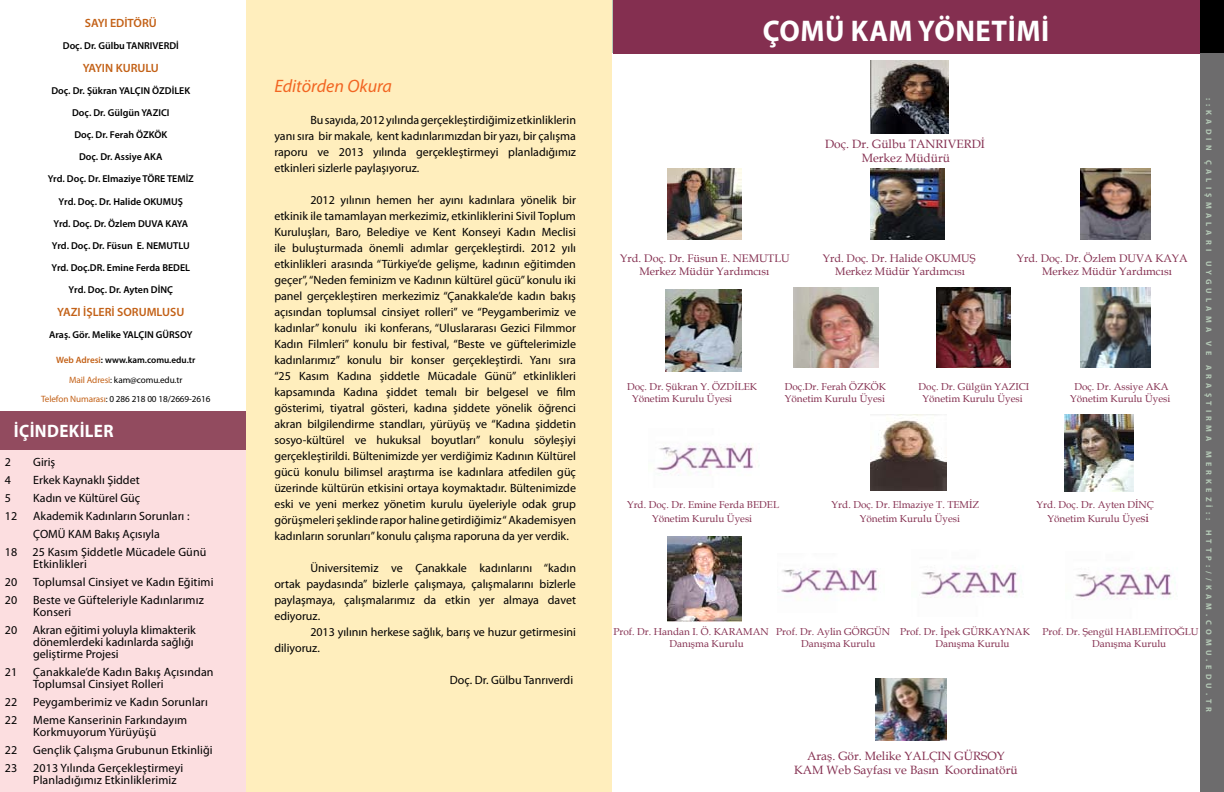
<style>
.page{position:relative;width:1224px;height:792px;background:#fff}
.page>*{position:absolute;margin:0;border:0;box-sizing:border-box;transform-origin:0 0}
.t1{font:700 30px "Myriad Pro";letter-spacing:.02em;color:#fff;scale:.95 1}
.t2{font:italic 18px "Myriad Pro";color:#f26522}
.t3{font:700 18px "Myriad Pro";letter-spacing:.02em;color:#fff;scale:.95 1}
.t4{font:12px/16px "Myriad Pro";color:#000}
.t5{font:12px/14.4px "Book Antiqua";color:#842f50;text-align:center}
.t6{font:600 12px "Myriad Pro";color:#c36117}
.t7{font:11px "Book Antiqua";color:#842f50}
.t8{font:10px/12px "Book Antiqua";color:#842f50}
.t9{font:600 10px "Myriad Pro";color:#000}
.t10{font:9.2px/19.3px "Myriad Pro";letter-spacing:-.01em;color:#000;text-align:center}
.t11{font:700 8px "Myriad Pro";letter-spacing:.52em;color:#b5cab7}
.s1{font-weight:600;color:#c36117}
.s2{font-weight:600}
.s3{color:#c36117}
.s4{font-size:12px}
</style>
<div class="page">
<div style="left:1200px;top:53px;width:24px;height:739px;background:#6d6c6d"></div>
<div style="left:1200px;top:0;width:24px;height:53px;background:#000"></div>
<div style="left:0;top:412px;width:246px;height:39px;background:#924b5f"></div>
<div style="left:246px;top:0;width:366px;height:792px;background:#ffeebd"></div>
<div style="left:614px;top:0;width:586px;height:54px;background:#842f50"></div>
<img style="left:667px;top:168px;width:74px;height:71px">
<img style="left:937px;top:287px;width:73px;height:81px">
<img style="left:666px;top:289px;width:75px;height:82px">
<img style="left:667px;top:537px;width:74px;height:85px">
<img style="left:876px;top:678px;width:71px;height:63px">
<img style="left:1081px;top:168px;width:69px;height:71px">
<img style="left:1081px;top:287px;width:69px;height:81px">
<img style="left:1064px;top:414px;width:70px;height:77px">
<img style="left:870px;top:168px;width:75px;height:71px">
<img style="left:870px;top:414px;width:77px;height:77px">
<img style="left:870px;top:60px;width:79px;height:74px">
<img style="left:794px;top:287px;width:84px;height:81px">
<img style="left:781px;top:568px;width:97px;height:32px">
<img style="left:921px;top:567px;width:101px;height:31px">
<img style="left:1075px;top:569px;width:101px;height:31px">
<div style="left:0;top:451px;width:246px;height:341px;background:#fcdee0"></div>
<img style="left:656px;top:443px;width:103px;height:33px">
<p class="t6" style="left:85px;top:16px;width:73px">SAYI EDİTÖRÜ</p>
<p class="t9" style="left:63px;top:40px;width:118px">Doç. Dr. Gülbu TANRIVERDİ</p>
<p class="t6" style="left:83px;top:60px;width:78px">YAYIN KURULU</p>
<p class="t9" style="left:51px;top:84px;width:140px">Doç. Dr. Şükran YALÇIN ÖZDİLEK</p>
<p class="t9" style="left:72px;top:106px;width:99px">Doç. Dr. Gülgün YAZICI</p>
<p class="t9" style="left:74px;top:128px;width:95px">Doç. Dr. Ferah ÖZKÖK</p>
<p class="t9" style="left:79px;top:151px;width:85px">Doç. Dr. Assiye AKA</p>
<p class="t9" style="left:48px;top:173px;width:148px">Yrd. Doç. Dr. Elmaziye TÖRE TEMİZ</p>
<p class="t9" style="left:59px;top:195px;width:126px">Yrd. Doç. Dr. Halide OKUMUŞ</p>
<p class="t9" style="left:54px;top:217px;width:136px">Yrd. Doç. Dr. Özlem DUVA KAYA</p>
<p class="t9" style="left:52px;top:239px;width:139px">Yrd. Doç. Dr. Füsun E. NEMUTLU</p>
<p class="t9" style="left:51px;top:261px;width:140px">Yrd. Doç.DR. Emine Ferda BEDEL</p>
<p class="t9" style="left:69px;top:284px;width:106px">Yrd. Doç. Dr. Ayten DİNÇ</p>
<p class="t6" style="left:57px;top:304px;width:129px">YAZI İŞLERİ SORUMLUSU</p>
<p class="t9" style="left:49px;top:328px;width:145px">Araş. Gör. Melike YALÇIN GÜRSOY</p>
<p class="t10" style="left:41px;top:351px;width:171px"><span class="s1">Web Adresi</span><span class="s2">: www.kam.comu.edu.tr<br></span><span class="s3">Mail Adresi</span>: kam@comu.edu.tr<br><span class="s3">Telefon Numarası</span>: 0 286 218 00 18/2669-2616</p>
<h2 class="t3" style="left:14px;top:419px;width:106px">İÇİNDEKİLER</h2>
<p class="t4" style="left:5px;top:454px;width:8px">2</p>
<p class="t4" style="left:33px;top:454px;width:24px">Giriş</p>
<p class="t4" style="left:5px;top:472px;width:8px">4</p>
<p class="t4" style="left:33px;top:472px;width:108px">Erkek Kaynaklı Şiddet</p>
<p class="t4" style="left:5px;top:490px;width:8px">5</p>
<p class="t4" style="left:33px;top:490px;width:108px">Kadın ve Kültürel Güç</p>
<p class="t4" style="left:5px;top:508px;width:14px">12</p>
<p class="t4" style="left:33px;top:507px;width:158px;line-height:18px">Akademik Kadınların Sorunları :<br>ÇOMÜ KAM Bakış Açısıyla</p>
<p class="t4" style="left:5px;top:544px;width:14px">18</p>
<p class="t4" style="left:33px;top:546px;width:175px;line-height:12px">25 Kasım Şiddetle Mücadele Günü<br>Etkinlikleri</p>
<p class="t4" style="left:5px;top:574px;width:14px">20</p>
<p class="t4" style="left:33px;top:574px;width:182px">Toplumsal Cinsiyet ve Kadın Eğitimi</p>
<p class="t4" style="left:5px;top:592px;width:14px">20</p>
<p class="t4" style="left:33px;top:594px;width:172px;line-height:12px">Beste ve Güfteleriyle Kadınlarımız<br>Konseri</p>
<p class="t4" style="left:33px;top:624px;width:164px;line-height:12px;text-indent:-28px">20 Akran eğitimi yoluyla klimakterik dönemlerdeki kadınlarda sağlığı geliştirme Projesi</p>
<p class="t4" style="left:5px;top:664px;width:14px">21</p>
<p class="t4" style="left:33px;top:666px;width:182px;line-height:12px">Çanakkale’de Kadın Bakış Açısından<br>Toplumsal Cinsiyet Rolleri</p>
<p class="t4" style="left:5px;top:694px;width:14px">22</p>
<p class="t4" style="left:33px;top:694px;width:176px">Peygamberimiz ve Kadın Sorunları</p>
<p class="t4" style="left:5px;top:712px;width:14px">22</p>
<p class="t4" style="left:33px;top:714px;width:156px;line-height:12px">Meme Kanserinin Farkındayım<br>Korkmuyorum Yürüyüşü</p>
<p class="t4" style="left:5px;top:742px;width:14px">22</p>
<p class="t4" style="left:33px;top:742px;width:181px">Gençlik Çalışma Grubunun Etkinliği</p>
<p class="t4" style="left:5px;top:760px;width:14px">23</p>
<p class="t4" style="left:33px;top:762px;width:152px;line-height:12px">2013 Yılında Gerçekleştirmeyi<br>Planladığımız Etkinliklerimiz</p>
<h2 class="t2" style="left:274px;top:75px;width:119px">Editörden Okura</h2>
<p class="t4" style="left:274px;top:112px;width:303px;text-align:justify;text-indent:36px">Bu sayıda, 2012 yılında gerçekleştirdiğimiz etkinliklerin yanı sıra bir makale, kent kadınlarımızdan bir yazı, bir çalışma raporu ve 2013 yılında gerçekleştirmeyi planladığımız etkinleri sizlerle paylaşıyoruz.</p>
<p class="t4" style="left:274px;top:192px;width:303px;text-align:justify;text-indent:36px">2012 yılının hemen her ayını kadınlara yönelik bir etkinik ile tamamlayan merkezimiz, etkinliklerini Sivil Toplum Kuruluşları, Baro, Belediye ve Kent Konseyi Kadın Meclisi ile buluşturmada önemli adımlar gerçekleştirdi. 2012 yılı etkinlikleri arasında “Türkiye’de gelişme, kadının eğitimden geçer”, “Neden feminizm ve Kadının kültürel gücü” konulu iki panel gerçekleştiren merkezimiz “Çanakkale’de kadın bakış açısından toplumsal cinsiyet rolleri” ve “Peygamberimiz ve kadınlar” konulu iki konferans, “Uluslararası Gezici Filmmor Kadın Filmleri” konulu bir festival, “Beste ve güftelerimizle kadınlarımız” konulu bir konser gerçekleştirdi. Yanı sıra “25 Kasım Kadına şiddetle Mücadale Günü” etkinlikleri kapsamında Kadına şiddet temalı bir belgesel ve film gösterimi, tiyatral gösteri, kadına şiddete yönelik öğrenci akran bilgilendirme standları, yürüyüş ve “Kadına şiddetin sosyo-kültürel ve hukuksal boyutları” konulu söyleşiyi gerçekleştirildi. Bültenimizde yer verdiğimiz Kadının Kültürel gücü konulu bilimsel araştırma ise kadınlara atfedilen güç üzerinde kültürün etkisini ortaya koymaktadır. Bültenimizde eski ve yeni merkez yönetim kurulu üyeleriyle odak grup görüşmeleri şeklinde rapor haline getirdiğimiz “ Akademisyen kadınların sorunları” konulu çalışma raporuna da yer verdik.</p>
<p class="t4" style="left:274px;top:560px;width:303px;text-align:justify;text-indent:36px">Üniversitemiz ve Çanakkale kadınlarını “kadın ortak paydasında” bizlerle çalışmaya, çalışmalarını bizlerle paylaşmaya, çalışmalarımız da etkin yer almaya davet ediyoruz.</p>
<p class="t4" style="left:274px;top:624px;width:303px;text-indent:36px">2013 yılının herkese sağlık, barış ve huzur getirmesini diliyoruz.</p>
<p class="t4" style="left:450px;top:672px;width:125px">Doç. Dr. Gülbu Tanrıverdi</p>
<h1 class="t1" style="left:763px;top:12px;width:303px">çomü KAM YÖNETİMİ</h1>
<p class="t11" style="left:1214px;top:98px;width:616px;rotate:90deg">::KADIN ÇALIŞMALARI UYGULAMA VE ARAŞTIRMA MERKEZİ:: http://kam.comu.edu.tr</p>
<p class="t5" style="left:825px;top:136px;width:162px">Doç. Dr. Gülbu TANRIVERDİ<br>Merkez Müdürü</p>
<p class="t7" style="left:620px;top:250px;width:171px">Yrd. Doç. Dr. Füsun E. NEMUTLU</p>
<p class="t7" style="left:823px;top:250px;width:154px">Yrd. Doç. Dr. Halide OKUMUŞ</p>
<p class="t7" style="left:1017px;top:250px;width:173px">Yrd. Doç. Dr. Özlem DUVA KAYA</p>
<p class="t7" style="left:640px;top:264px;width:131px">Merkez Müdür Yardımcısı</p>
<p class="t7" style="left:835px;top:264px;width:131px">Merkez Müdür Yardımcısı</p>
<p class="t7" style="left:1042px;top:264px;width:131px">Merkez Müdür Yardımcısı</p>
<p class="t8" style="left:627px;top:380px;width:132px">Doç. Dr. Şükran Y. ÖZDİLEK</p>
<p class="t8" style="left:785px;top:380px;width:103px">Doç.Dr. Ferah ÖZKÖK</p>
<p class="t8" style="left:919px;top:380px;width:112px">Doç. Dr. Gülgün YAZICI</p>
<p class="t8" style="left:1074px;top:380px;width:96px">Doç. Dr. Assiye AKA</p>
<p class="t8" style="left:632px;top:392px;width:102px">Yönetim Kurulu Üyesi</p>
<p class="t8" style="left:785px;top:392px;width:102px">Yönetim Kurulu Üyesi</p>
<p class="t8" style="left:922px;top:392px;width:102px">Yönetim Kurulu Üyesi</p>
<p class="t8" style="left:1070px;top:392px;width:102px">Yönetim Kurulu Üyesi</p>
<p class="t8" style="left:627px;top:498px;width:154px">Yrd. Doç. Dr. Emine Ferda BEDEL</p>
<p class="t8" style="left:832px;top:498px;width:149px">Yrd. Doç. Dr. Elmaziye T. TEMİZ</p>
<p class="t8" style="left:1037px;top:498px;width:119px">Yrd. Doç. Dr. Ayten DİNÇ</p>
<p class="t8" style="left:652px;top:512px;width:102px">Yönetim Kurulu Üyesi</p>
<p class="t8" style="left:860px;top:512px;width:102px">Yönetim Kurulu Üyesi</p>
<p class="t8" style="left:1047px;top:512px;width:103px">Yönetim Kurulu Üye<span class="s4">si</span></p>
<p class="t8" style="left:670px;top:625px;width:531px;text-indent:-56px">Prof. Dr. Handan I. Ö. KARAMAN Prof. Dr. Aylin GÖRGÜN Prof. Dr. İpek GÜRKAYNAK Prof. Dr. Şengül HABLEMİTOĞLU<br>Danışma Kurulu</p>
<p class="t8" style="left:801px;top:637px;width:76px">Danışma Kurulu</p>
<p class="t8" style="left:935px;top:637px;width:76px">Danışma Kurulu</p>
<p class="t8" style="left:1092px;top:637px;width:76px">Danışma Kurulu</p>
<p class="t5" style="left:794px;top:748px;width:225px">Araş. Gör. Melike YALÇIN GÜRSOY<br>KAM Web Sayfası ve Basın Koordinatörü</p>
</div>
